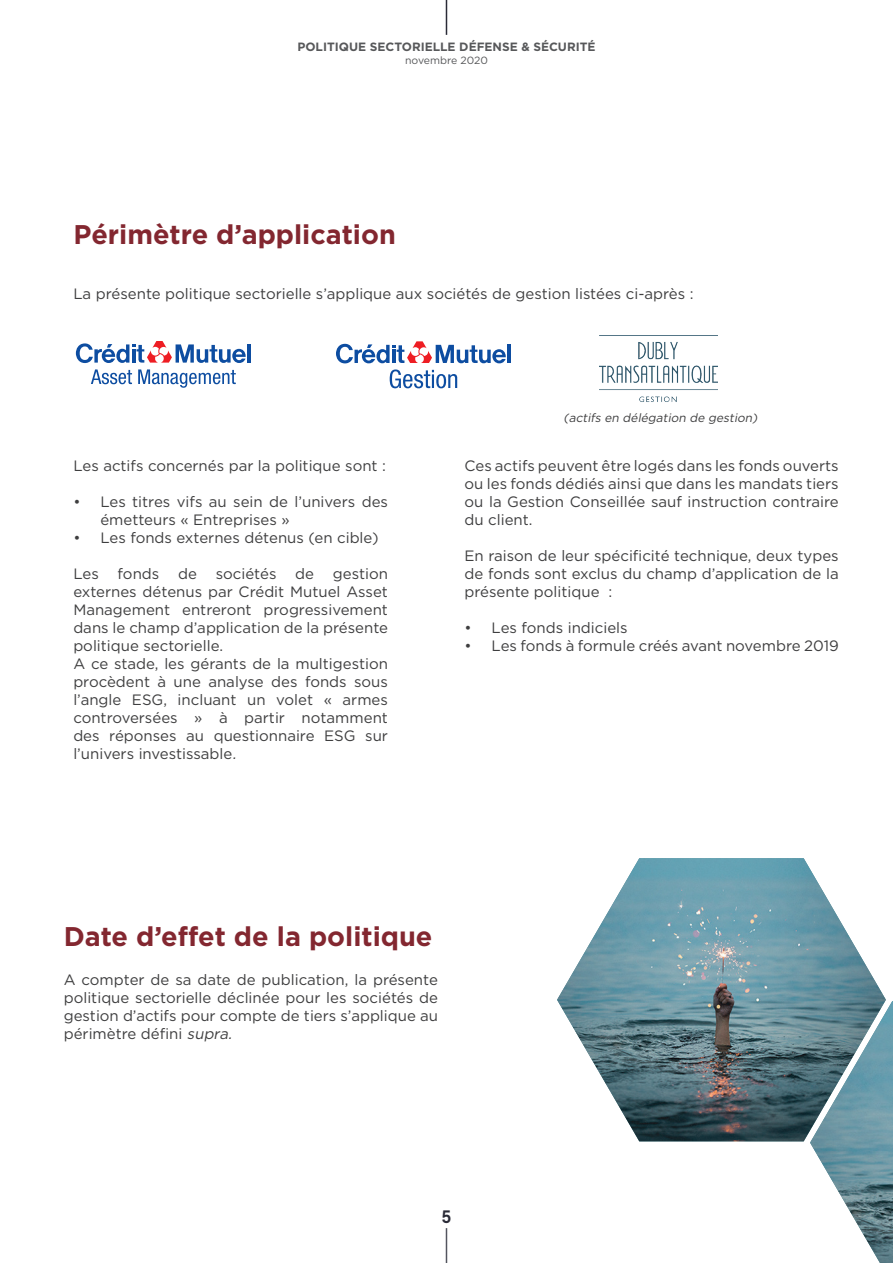
<style>
.page{position:relative;width:893px;height:1263px;background:#fff}
.page>*{position:absolute;margin:0;border:0;box-sizing:border-box;transform-origin:0 0}
.t1{font:700 27px "Gotham";color:#832730}
.t2{font:700 18px "Apercu Pro";color:#2a2b37}
.t3{font:15px/18px "Gotham";color:#3e3e3f;text-align:justify}
.t4{font:700 12px "Gotham";color:#57585a}
.t5{font:italic 12px "Gotham";color:#3e3e3f}
.t6{font:10.5px "Gotham";color:#57585a}
.s1{font-style:italic}
</style>
<div class="page">
<hr style="left:0;top:0;width:1px;height:1263px;background:#b2cbc8">
<hr style="left:446px;top:1228px;width:1px;height:35px;background:#53555f">
<hr style="left:446px;top:0;width:1px;height:35px;background:#2a2b37">
<hr style="left:247px;top:344px;width:4px;height:19px;background:#0d4da1">
<svg style="left:76px;top:341px;width:170px;height:22px"></svg>
<svg style="left:91px;top:369px;width:41px;height:15px"></svg>
<svg style="left:138px;top:369px;width:98px;height:19px"></svg>
<hr style="left:508px;top:345px;width:3px;height:18px;background:#0d4da1">
<svg style="left:336px;top:341px;width:170px;height:22px"></svg>
<svg style="left:390px;top:369px;width:67px;height:19px"></svg>
<img style="left:599px;top:342px;width:118px;height:60px">
<img style="left:557px;top:858px;width:329px;height:283px">
<img style="left:810px;top:1001px;width:83px;height:262px">
<p class="t4" style="left:297px;top:40px;width:300px">POLITIQUE SECTORIELLE DÉFENSE &amp; SÉCURITÉ</p>
<p class="t6" style="left:405px;top:53px;width:84px">novembre 2020</p>
<h1 class="t1" style="left:73px;top:219px;width:324px">Périmètre d’application</h1>
<p class="t3" style="left:73px;top:284px;width:622px">La présente politique sectorielle s’applique aux sociétés de gestion listées ci-après :</p>
<p class="t3" style="left:73px;top:457px;width:314px">Les actifs concernés par la politique sont :</p>
<p class="t3" style="left:100px;top:493px;width:289px;text-indent:-27px">• Les titres vifs au sein de l’univers des émetteurs « Entreprises »</p>
<p class="t3" style="left:73px;top:529px;width:307px">• Les fonds externes détenus (en cible)</p>
<p class="t3" style="left:73px;top:565px;width:27px">Les</p>
<p class="t3" style="left:118px;top:565px;width:43px">fonds</p>
<p class="t3" style="left:178px;top:565px;width:20px">de</p>
<p class="t3" style="left:216px;top:565px;width:62px">sociétés</p>
<p class="t3" style="left:295px;top:565px;width:20px">de</p>
<p class="t3" style="left:73px;top:565px;width:316px;text-align:left;text-indent:260px">gestion externes détenus par Crédit Mutuel Asset Management entreront progressivement dans le champ d’application de la présente politique sectorielle.<br>A ce stade, les gérants de la multigestion procèdent à une analyse des fonds sous l’angle ESG, incluant un volet « armes controversées » à partir notamment des réponses au questionnaire ESG sur l’univers investissable<span class="s1">.</span></p>
<p class="t5" style="left:563px;top:410px;width:198px">(actifs en délégation de gestion)</p>
<p class="t3" style="left:465px;top:457px;width:376px">Ces actifs peuvent être logés dans les fonds ouverts ou les fonds dédiés ainsi que dans les mandats tiers ou la Gestion Conseillée sauf instruction contraire du client.</p>
<p class="t3" style="left:465px;top:547px;width:376px">En raison de leur spécificité technique, deux types de fonds sont exclus du champ d’application de la présente politique :</p>
<p class="t3" style="left:465px;top:619px;width:165px">• Les fonds indiciels</p>
<p class="t3" style="left:465px;top:637px;width:376px">• Les fonds à formule créés avant novembre 2019</p>
<h1 class="t1" style="left:64px;top:920px;width:370px">Date d’effet de la politique</h1>
<p class="t3" style="left:64px;top:970px;width:376px">A compter de sa date de publication, la présente politique sectorielle déclinée pour les sociétés de gestion d’actifs pour compte de tiers s’applique au périmètre défini <span class="s1">supra.</span></p>
<p class="t2" style="left:441px;top:1203px;width:12px">5</p>
</div>
